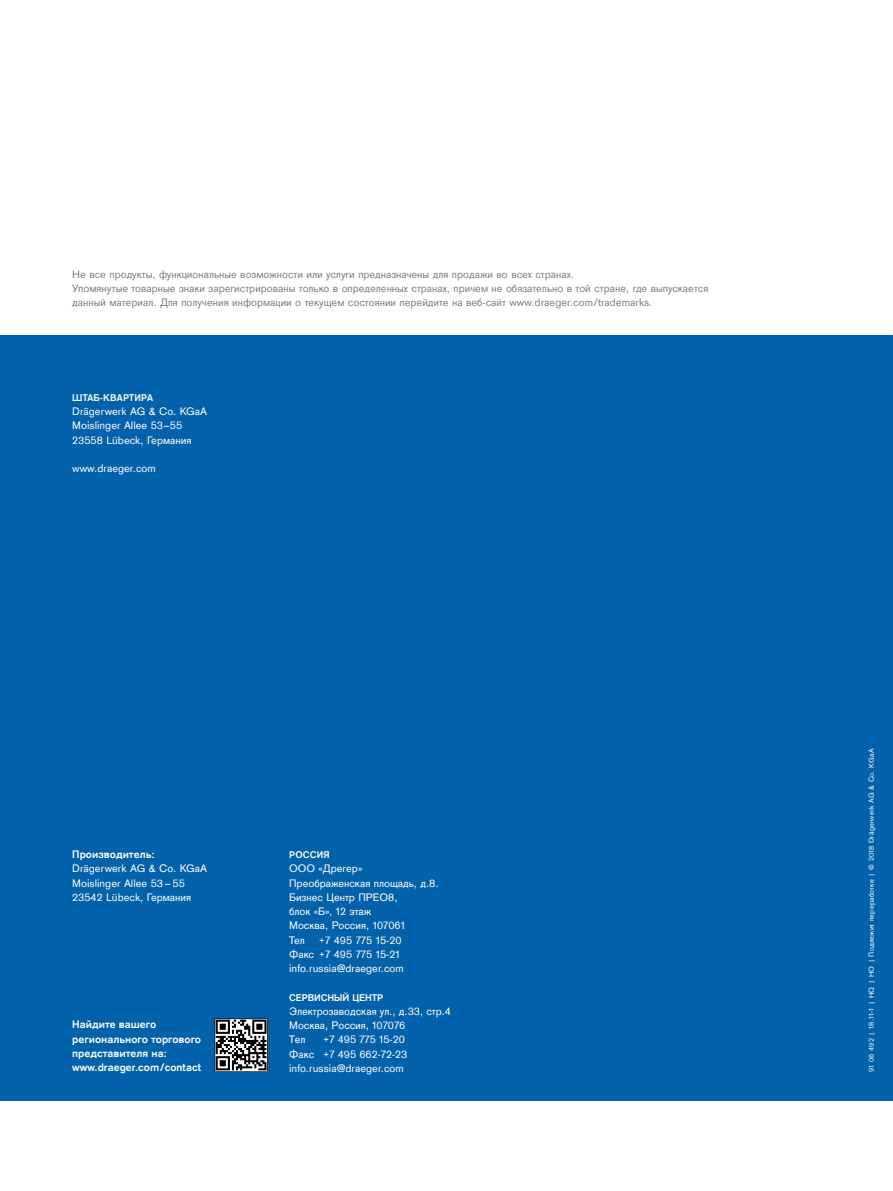
<style>
.page{position:relative;width:893px;height:1191px;background:#fff}
.page>*{position:absolute;margin:0;border:0;box-sizing:border-box;transform-origin:0 0}
.Adresscopy_white{font:11.25px "Draeger Sans Global";color:#fff}
.t1{font:11.25px/14.2px "Draeger Sans Global";color:#808285}
.Manufacturer_whit{font:700 11.25px/14.2px "Draeger Sans Global";color:#fff}
.Headline_country{font:700 10.2px "Draeger Sans Global";color:#fff}
.Headline_country-2{font:700 10.2px "Draeger Sans Global";letter-spacing:.025em;color:#fff}
.t2{font:7.5px "Draeger Sans Global";letter-spacing:.025em;color:#fff}
</style>
<div class="page">
<div style="left:0;top:335px;width:893px;height:765px;background:#0161aa"></div>
<svg style="left:214px;top:1018px;width:54px;height:53px"></svg>
<p class="t1" style="left:72px;top:267px;width:638px">Не все продукты, функциональные возможности или услуги предназначены для продажи во всех странах.<br>Упомянутые товарные знаки зарегистрированы только в определенных странах, причем не обязательно в той стране, где выпускается данный материал. Для получения информации о текущем состоянии перейдите на веб-сайт www.draeger.com/trademarks.</p>
<p class="Headline_country-2" style="left:72px;top:391px;width:82px">ШТАБ-КВАРТИРА</p>
<p class="Adresscopy_white" style="left:72px;top:404px;width:136px">Drägerwerk AG &amp; Co. KGaA</p>
<p class="Adresscopy_white" style="left:72px;top:419px;width:111px">Moislinger Allee 53–55</p>
<p class="Adresscopy_white" style="left:72px;top:433px;width:121px">23558 Lübeck, Германия</p>
<p class="Adresscopy_white" style="left:72px;top:461px;width:85px">www.draeger.com</p>
<p class="Manufacturer_whit" style="left:72px;top:847px;width:84px">Производитель:</p>
<p class="Adresscopy_white" style="left:72px;top:862px;width:136px">Drägerwerk AG &amp; Co. KGaA</p>
<p class="Adresscopy_white" style="left:72px;top:876px;width:114px">Moislinger Allee 53 – 55</p>
<p class="Adresscopy_white" style="left:72px;top:890px;width:120px">23542 Lübeck, Германия</p>
<p class="Manufacturer_whit" style="left:72px;top:1017px;width:130px">Найдите вашего регионального торгового представителя на: www.draeger.com/contact</p>
<p class="Headline_country" style="left:289px;top:848px;width:42px">РОССИЯ</p>
<p class="Adresscopy_white" style="left:289px;top:862px;width:75px">ООО «Дрегер»</p>
<p class="Adresscopy_white" style="left:289px;top:876px;width:151px">Преображенская площадь, д.8.</p>
<p class="Adresscopy_white" style="left:289px;top:890px;width:110px">Бизнес Центр ПРЕО8,</p>
<p class="Adresscopy_white" style="left:289px;top:904px;width:84px">блок «Б», 12 этаж</p>
<p class="Adresscopy_white" style="left:289px;top:919px;width:117px">Москва, Россия, 107061</p>
<p class="Adresscopy_white" style="left:289px;top:933px;width:17px">Тел</p>
<p class="Adresscopy_white" style="left:319px;top:933px;width:84px">+7 495 775 15-20</p>
<p class="Adresscopy_white" style="left:289px;top:947px;width:112px">Факс +7 495 775 15-21</p>
<p class="Adresscopy_white" style="left:289px;top:961px;width:116px">info.russia@draeger.com</p>
<p class="Headline_country" style="left:289px;top:991px;width:95px">СЕРВИСНЫЙ ЦЕНТР</p>
<p class="Adresscopy_white" style="left:289px;top:1004px;width:163px">Электрозаводская ул., д.33, стр.4</p>
<p class="Adresscopy_white" style="left:289px;top:1018px;width:118px">Москва, Россия, 107076</p>
<p class="Adresscopy_white" style="left:289px;top:1033px;width:18px">Тел</p>
<p class="Adresscopy_white" style="left:323px;top:1033px;width:83px">+7 495 775 15-20</p>
<p class="Adresscopy_white" style="left:289px;top:1047px;width:120px">Факс +7 495 662-72-23</p>
<p class="Adresscopy_white" style="left:289px;top:1061px;width:116px">info.russia@draeger.com</p>
<p class="t2" style="left:867px;top:1071px;width:324px;rotate:-90deg">91 06 492 | 18.11-1 | HQ | HO | Подлежит переработке | © 2018 Drägerwerk AG &amp; Co. KGaA</p>
</div>
